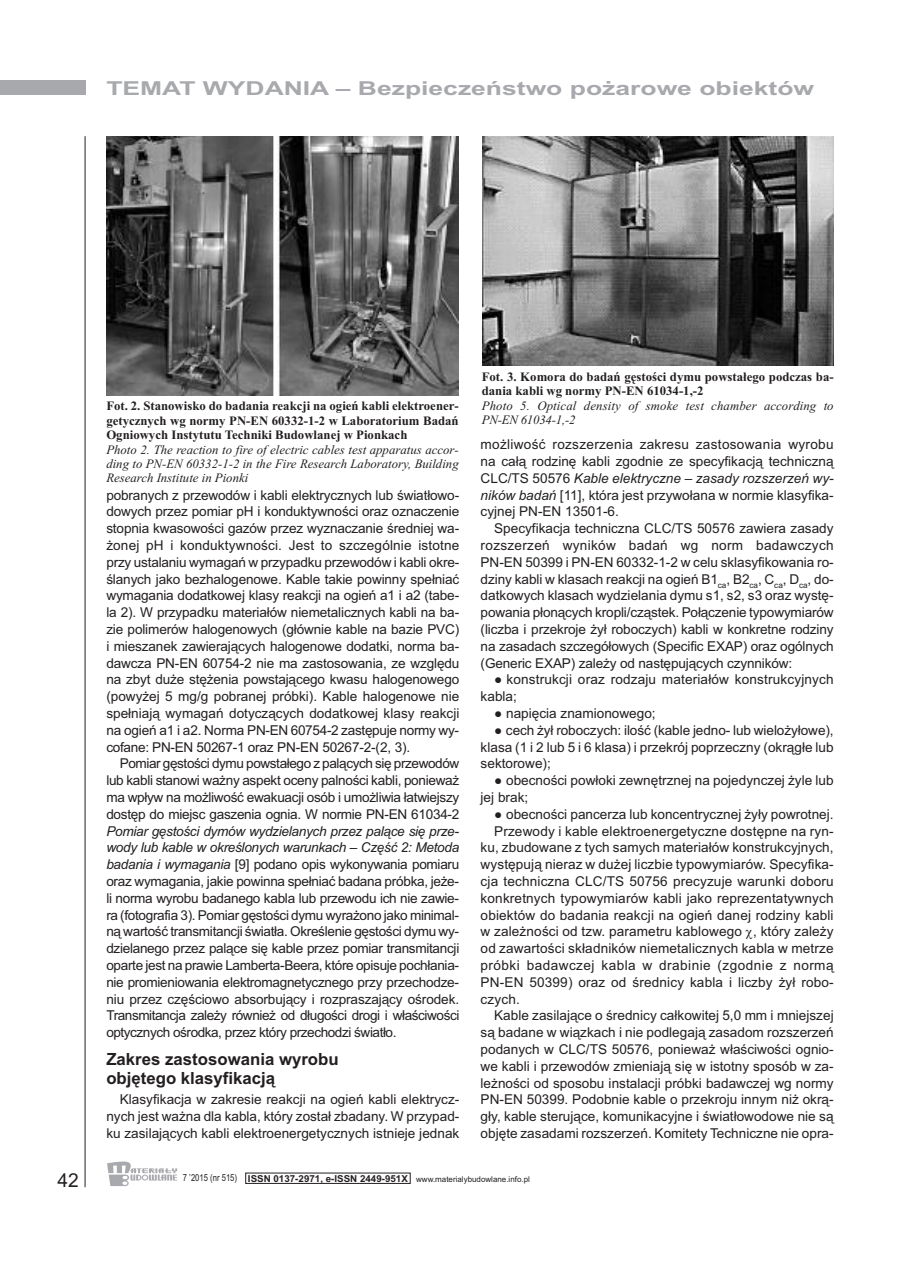
<style>
.page{position:relative;width:906px;height:1268px;background:#fff}
.page>*{position:absolute;margin:0;border:0;box-sizing:border-box;transform-origin:0 0}
.t1{font:700 19.2px "Arial";color:#a8a9ad;scale:1.38 1}
.t2{font:19.2px "Arial";color:#231f20}
.t3{font:700 16.8px/19.2px "Arial";color:#231f20}
.t4{font:13.65px/16.8px "Arial";letter-spacing:-.005em;color:#231f20;text-align:justify}
.t5{font:13.65px "Arial";letter-spacing:-.025em;color:#231f20}
.t6{font:13.65px "Arial";letter-spacing:-.03em;color:#231f20}
.t7{font:italic 13.65px "Arial";letter-spacing:-.02em;color:#231f20}
.t8{font:13.65px "Arial";letter-spacing:.02em;color:#231f20}
.t9{font:italic 13.65px "Arial";color:#231f20}
.t10{font:13.65px "Arial";letter-spacing:-.035em;color:#231f20}
.t11{font:13.65px "Arial";letter-spacing:.035em;color:#231f20}
.t12{font:700 12.75px/14.4px "Times New Roman";color:#231f20}
.t13{font:7.95px "Arial";color:#231f20}
.s1{font-weight:400;font-style:italic}
.s2{font-style:italic}
.s3{font-style:normal}
.s4{font-size:9.6px}
.s5{font-weight:700;font-size:9.6px}
</style>
<div class="page">
<div style="left:0;top:81px;width:85px;height:14px;background:#a8a9ad"></div>
<hr style="left:85px;top:136px;width:1px;height:1050px;background:#231f20">
<svg style="left:107px;top:1161px;width:70px;height:24px"></svg>
<img style="left:106px;top:136px;width:352px;height:259px">
<img style="left:482px;top:136px;width:351px;height:230px">
<p class="t1" style="left:106px;top:77px;width:514px">TEMAT WYDANIA – Bezpieczeństwo pożarowe obiektów</p>
<p class="t2" style="left:57px;top:1168px;width:23px">42</p>
<p class="t12" style="left:106px;top:398px;width:354px">Fot. 2. Stanowisko do badania reakcji na ogień kabli elektroener&shy;getycznych wg normy PN-EN 60332-1-2 w Laboratorium Badań Ogniowych Instytutu Techniki Budowlanej w Pionkach<br><span class="s1">Photo 2. The reaction to fire of electric cables test apparatus accor&shy;ding to PN-EN 60332-1-2 in the Fire Research Laboratory, Building Research Institute in Pionki</span></p>
<p class="t4" style="left:106px;top:486px;width:354px">pobranych z przewodów i kabli elektrycznych lub światłowo-</p>
<p class="t4" style="left:106px;top:503px;width:354px">dowych przez pomiar pH i konduktywności oraz oznaczenie</p>
<p class="t4" style="left:106px;top:520px;width:354px">stopnia kwasowości gazów przez wyznaczanie średniej wa-</p>
<p class="t4" style="left:106px;top:536px;width:354px">żonej pH i konduktywności. Jest to szczególnie istotne</p>
<p class="t4" style="left:106px;top:553px;width:354px">przy ustalaniu wymagań w przypadku przewodów i kabli okre-</p>
<p class="t4" style="left:106px;top:570px;width:354px">ślanych jako bezhalogenowe. Kable takie powinny spełniać</p>
<p class="t4" style="left:106px;top:587px;width:354px">wymagania dodatkowej klasy reakcji na ogień a1 i a2 (tabe-</p>
<p class="t4" style="left:106px;top:604px;width:354px">la 2). W przypadku materiałów niemetalicznych kabli na ba-</p>
<p class="t4" style="left:106px;top:620px;width:354px">zie polimerów halogenowych (głównie kable na bazie PVC)</p>
<p class="t4" style="left:106px;top:637px;width:354px">i mieszanek zawierających halogenowe dodatki, norma ba-</p>
<p class="t4" style="left:106px;top:654px;width:354px">dawcza PN-EN 60754-2 nie ma zastosowania, ze względu</p>
<p class="t4" style="left:106px;top:671px;width:354px">na zbyt duże stężenia powstającego kwasu halogenowego</p>
<p class="t4" style="left:106px;top:688px;width:354px">(powyżej 5 mg/g pobranej próbki). Kable halogenowe nie</p>
<p class="t4" style="left:106px;top:704px;width:354px">spełniają wymagań dotyczących dodatkowej klasy reakcji</p>
<p class="t4" style="left:106px;top:721px;width:354px">na ogień a1 i a2. Norma PN-EN 60754-2 zastępuje normy wy-</p>
<p class="t4" style="left:106px;top:738px;width:305px">cofane: PN-EN 50267-1 oraz PN-EN 50267-2-(2, 3).</p>
<p class="t6" style="left:120px;top:755px;width:341px">Pomiar gęstości dymu powstałego z palących się przewodów</p>
<p class="t4" style="left:106px;top:771px;width:354px">lub kabli stanowi ważny aspekt oceny palności kabli, ponieważ</p>
<p class="t4" style="left:106px;top:788px;width:354px">ma wpływ na możliwość ewakuacji osób i umożliwia łatwiejszy</p>
<p class="t4" style="left:106px;top:805px;width:354px">dostęp do miejsc gaszenia ognia. W normie PN-EN 61034-2</p>
<p class="t7" style="left:106px;top:822px;width:353px">Pomiar gęstości dymów wydzielanych przez palące się prze-</p>
<p class="t7" style="left:106px;top:839px;width:354px">wody lub kable w określonych warunkach – Część 2: Metoda</p>
<p class="t4" style="left:106px;top:855px;width:354px"><span class="s2">badania i wymagania</span> [9] podano opis wykonywania pomiaru</p>
<p class="t4" style="left:106px;top:872px;width:354px">oraz wymagania, jakie powinna spełniać badana próbka, jeże-</p>
<p class="t4" style="left:106px;top:889px;width:354px">li norma wyrobu badanego kabla lub przewodu ich nie zawie-</p>
<p class="t5" style="left:106px;top:906px;width:354px">ra (fotografia 3). Pomiar gęstości dymu wyrażono jako minimal-</p>
<p class="t5" style="left:106px;top:923px;width:354px">ną wartość transmitancji światła. Określenie gęstości dymu wy-</p>
<p class="t4" style="left:106px;top:939px;width:354px">dzielanego przez palące się kable przez pomiar transmitancji</p>
<p class="t5" style="left:106px;top:957px;width:354px">oparte jest na prawie Lamberta-Beera, które opisuje pochłania-</p>
<p class="t4" style="left:106px;top:973px;width:354px">nie promieniowania elektromagnetycznego przy przechodze-</p>
<p class="t4" style="left:106px;top:990px;width:354px">niu przez częściowo absorbujący i rozpraszający ośrodek.</p>
<p class="t6" style="left:106px;top:1007px;width:354px">Transmitancja zależy również od długości drogi i właściwości</p>
<p class="t10" style="left:106px;top:1024px;width:292px">optycznych ośrodka, przez który przechodzi światło.</p>
<p class="t3" style="left:106px;top:1049px;width:234px">Zakres zastosowania wyrobu objętego klasyfikacją</p>
<p class="t4" style="left:106px;top:1090px;width:354px;text-indent:13px">Klasyfikacja w zakresie reakcji na ogień kabli elektrycz&shy;nych jest ważna dla kabla, który został zbadany. W przypad&shy;ku zasilających kabli elektroenergetycznych istnieje jednak</p>
<p class="t12" style="left:482px;top:369px;width:353px">Fot. 3. Komora do badań gęstości dymu powstałego podczas ba&shy;dania kabli wg normy PN-EN 61034-1,-2<br><span class="s1">Photo 5. Optical density of smoke test chamber according to PN-EN 61034-1,-2</span></p>
<p class="t8" style="left:480px;top:436px;width:354px">możliwość rozszerzenia zakresu zastosowania wyrobu</p>
<p class="t4" style="left:480px;top:453px;width:354px">na całą rodzinę kabli zgodnie ze specyfikacją techniczną</p>
<p class="t9" style="left:480px;top:470px;width:354px"><span class="s3">CLC/TS 50576</span> Kable elektryczne – zasady rozszerzeń wy-</p>
<p class="t4" style="left:480px;top:486px;width:354px"><span class="s2">ników badań</span> [11], która jest przywołana w normie klasyfika-</p>
<p class="t4" style="left:480px;top:503px;width:140px">cyjnej PN-EN 13501-6.</p>
<p class="t4" style="left:494px;top:520px;width:341px">Specyfikacja techniczna CLC/TS 50576 zawiera zasady</p>
<p class="t8" style="left:480px;top:537px;width:354px">rozszerzeń wyników badań wg norm badawczych</p>
<p class="t4" style="left:480px;top:553px;width:354px">PN-EN 50399 i PN-EN 60332-1-2 w celu sklasyfikowania ro-</p>
<p class="t4" style="left:480px;top:570px;width:354px">dziny kabli w klasach reakcji na ogień B1<sub>ca</sub>, B2<sub>ca</sub>, C<sub>ca</sub>, D<sub>ca</sub>, do-</p>
<p class="t4" style="left:480px;top:587px;width:354px">datkowych klasach wydzielania dymu s1, s2, s3 oraz wystę-</p>
<p class="t4" style="left:480px;top:604px;width:354px">powania płonących kropli/cząstek. Połączenie typowymiarów</p>
<p class="t4" style="left:480px;top:620px;width:354px">(liczba i przekroje żył roboczych) kabli w konkretne rodziny</p>
<p class="t4" style="left:480px;top:637px;width:354px">na zasadach szczegółowych (Specific EXAP) oraz ogólnych</p>
<p class="t4" style="left:480px;top:654px;width:313px">(Generic EXAP) zależy od następujących czynników:</p>
<p class="t4" style="left:480px;top:671px;width:354px;text-indent:14px">● konstrukcji oraz rodzaju materiałów konstrukcyjnych kabla;</p>
<p class="t4" style="left:494px;top:704px;width:163px">● napięcia znamionowego;</p>
<p class="t4" style="left:480px;top:721px;width:354px;text-indent:14px">● cech żył roboczych: ilość (kable jedno- lub wielożyłowe), klasa (1 i 2 lub 5 i 6 klasa) i przekrój poprzeczny (okrągłe lub sektorowe);</p>
<p class="t4" style="left:480px;top:771px;width:354px;text-indent:14px">● obecności powłoki zewnętrznej na pojedynczej żyle lub jej brak;</p>
<p class="t4" style="left:494px;top:805px;width:341px">● obecności pancerza lub koncentrycznej żyły powrotnej.</p>
<p class="t4" style="left:494px;top:822px;width:341px">Przewody i kable elektroenergetyczne dostępne na ryn-</p>
<p class="t4" style="left:480px;top:839px;width:354px">ku, zbudowane z tych samych materiałów konstrukcyjnych,</p>
<p class="t4" style="left:480px;top:855px;width:355px">występują nieraz w dużej liczbie typowymiarów. Specyfika-</p>
<p class="t4" style="left:480px;top:872px;width:354px">cja techniczna CLC/TS 50756 precyzuje warunki doboru</p>
<p class="t4" style="left:480px;top:889px;width:354px">konkretnych typowymiarów kabli jako reprezentatywnych</p>
<p class="t4" style="left:480px;top:906px;width:354px">obiektów do badania reakcji na ogień danej rodziny kabli</p>
<p class="t4" style="left:480px;top:923px;width:354px">w zależności od tzw. parametru kablowego , który zależy</p>
<p class="t4" style="left:480px;top:939px;width:354px">od zawartości składników niemetalicznych kabla w metrze</p>
<p class="t11" style="left:480px;top:957px;width:354px">próbki badawczej kabla w drabinie (zgodnie z normą</p>
<p class="t4" style="left:480px;top:973px;width:355px">PN-EN 50399) oraz od średnicy kabla i liczby żył robo-</p>
<p class="t4" style="left:480px;top:990px;width:41px">czych.</p>
<p class="t4" style="left:494px;top:1006px;width:341px">Kable zasilające o średnicy całkowitej 5,0 mm i mniejszej</p>
<p class="t4" style="left:480px;top:1023px;width:354px">są badane w wiązkach i nie podlegają zasadom rozszerzeń</p>
<p class="t4" style="left:480px;top:1040px;width:354px">podanych w CLC/TS 50576, ponieważ właściwości ognio-</p>
<p class="t4" style="left:480px;top:1057px;width:354px">we kabli i przewodów zmieniają się w istotny sposób w za-</p>
<p class="t4" style="left:480px;top:1074px;width:354px">leżności od sposobu instalacji próbki badawczej wg normy</p>
<p class="t4" style="left:480px;top:1090px;width:354px">PN-EN 50399. Podobnie kable o przekroju innym niż okrą-</p>
<p class="t4" style="left:480px;top:1107px;width:354px">gły, kable sterujące, komunikacyjne i światłowodowe nie są</p>
<p class="t4" style="left:480px;top:1124px;width:354px">objęte zasadami rozszerzeń. Komitety Techniczne nie opra-</p>
<p class="t13" style="left:183px;top:1174px;width:348px"><span class="s4">7 ’2015 (nr 515)</span> <span class="s5">ISSN 0137-2971, e-ISSN 2449-951X</span> www.materialybudowlane.info.pl</p>
</div>
